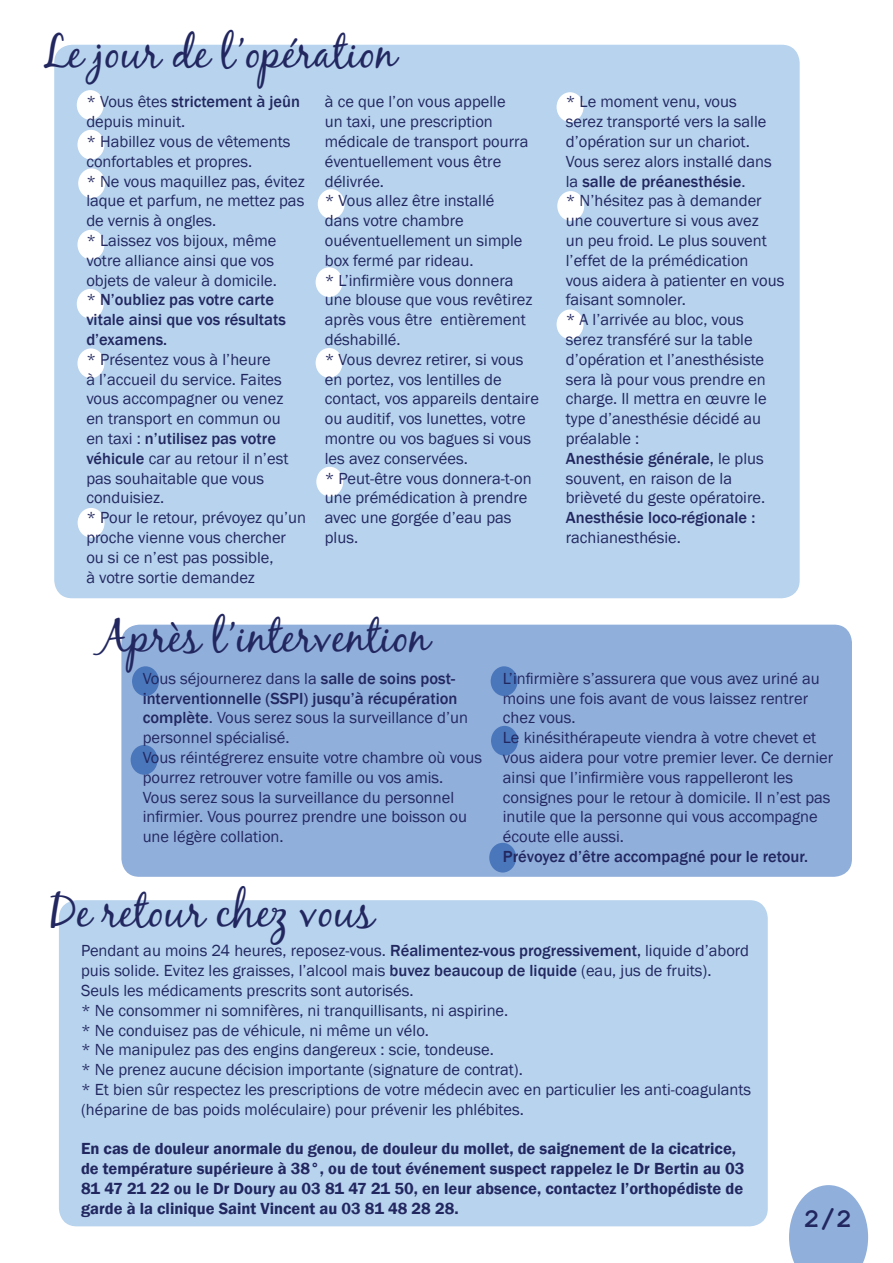
<style>
.page{position:relative;width:893px;height:1263px;background:#fff}
.page>*{position:absolute;margin:0;border:0;box-sizing:border-box;transform-origin:0 0}
.t1{font:45px "Black Jack";color:#222760}
.t2{font:700 27px "Courier New";color:#222760}
.t3{font:16.5px/19.8px "Franklin Gothic";color:#222760}
.t4{font:600 16.5px/19.8px "Franklin Gothic";color:#222760}
.t5{font:500 16.5px "Franklin Gothic";color:#222760}
.s1{font-weight:500}
</style>
<div class="page">
<div style="left:59px;top:900px;width:709px;height:326px;background:#b7d3ed;border-radius:18px"></div>
<div style="left:121px;top:625px;width:731px;height:252px;background:#91afdb;border-radius:18px"></div>
<div style="left:54px;top:45px;width:746px;height:553px;background:#b7d3ed;border-radius:18px"></div>
<svg style="left:789px;top:1185px;width:79px;height:78px;background:#a2bbe0"></svg>
<div style="left:131px;top:745px;width:27px;height:30px;background:#4a77bc;border-radius:50%"></div>
<div style="left:132px;top:666px;width:27px;height:30px;background:#4a77bc;border-radius:50%"></div>
<div style="left:491px;top:666px;width:27px;height:30px;background:#4a77bc;border-radius:50%"></div>
<div style="left:491px;top:726px;width:27px;height:30px;background:#4a77bc;border-radius:50%"></div>
<div style="left:489px;top:843px;width:27px;height:29px;background:#4a77bc;border-radius:50%"></div>
<div style="left:77px;top:90px;width:27px;height:30px;background:#fff;border-radius:50%"></div>
<div style="left:557px;top:92px;width:26px;height:30px;background:#fff;border-radius:50%"></div>
<div style="left:557px;top:309px;width:26px;height:30px;background:#fff;border-radius:50%"></div>
<div style="left:316px;top:467px;width:27px;height:30px;background:#fff;border-radius:50%"></div>
<div style="left:316px;top:348px;width:27px;height:30px;background:#fff;border-radius:50%"></div>
<div style="left:316px;top:267px;width:27px;height:30px;background:#fff;border-radius:50%"></div>
<div style="left:318px;top:189px;width:27px;height:30px;background:#fff;border-radius:50%"></div>
<div style="left:77px;top:348px;width:27px;height:30px;background:#fff;border-radius:50%"></div>
<div style="left:77px;top:289px;width:27px;height:30px;background:#fff;border-radius:50%"></div>
<div style="left:77px;top:230px;width:27px;height:30px;background:#fff;border-radius:50%"></div>
<div style="left:78px;top:168px;width:27px;height:30px;background:#fff;border-radius:50%"></div>
<div style="left:77px;top:130px;width:27px;height:30px;background:#fff;border-radius:50%"></div>
<div style="left:557px;top:191px;width:27px;height:30px;background:#fff;border-radius:50%"></div>
<div style="left:78px;top:508px;width:27px;height:30px;background:#fff;border-radius:50%"></div>
<h1 class="t1" style="left:43px;top:25px;width:355px">Le jour de l’opération</h1>
<p class="t3" style="left:86px;top:92px;width:220px">* Vous êtes <span class="s1">strictement à jeûn </span>depuis minuit.<br>* Habillez vous de vêtements confortables et propres.<br>* Ne vous maquillez pas, évitez laque et parfum, ne mettez pas de vernis à ongles.<br>* Laissez vos bijoux, même votre alliance ainsi que vos objets de valeur à domicile.<br>* <span class="s1">N’oubliez pas votre carte vitale ainsi que vos résultats d’examens.</span></p>
<p class="t3" style="left:86px;top:350px;width:221px">* Présentez vous à l’heure<br>à l’accueil du service. Faites vous accompagner ou venez<br>en transport en commun ou<br>en taxi : <span class="s1">n’utilisez pas votre véhicule</span> car au retour il n’est pas souhaitable que vous conduisiez.<br>* Pour le retour, prévoyez qu’un proche vienne vous chercher ou si ce n’est pas possible,<br>à votre sortie demandez</p>
<p class="t3" style="left:325px;top:92px;width:216px">à ce que l’on vous appelle<br>un taxi, une prescription médicale de transport pourra éventuellement vous être délivrée.<br>* Vous allez être installé<br>dans votre chambre ouéventuellement un simple box fermé par rideau.<br>* L’infirmière vous donnera une blouse que vous revêtirez après vous être entièrement déshabillé.<br>* Vous devrez retirer, si vous en portez, vos lentilles de contact, vos appareils dentaire ou auditif, vos lunettes, votre montre ou vos bagues si vous les avez conservées.<br>* Peut-être vous donnera-t-on une prémédication à prendre avec une gorgée d’eau pas plus.</p>
<p class="t3" style="left:566px;top:92px;width:220px">* Le moment venu, vous<br>serez transporté vers la salle d’opération sur un chariot.<br>Vous serez alors installé dans la <span class="s1">salle de préanesthésie</span>.<br>* N’hésitez pas à demander une couverture si vous avez<br>un peu froid. Le plus souvent l’effet de la prémédication vous aidera à patienter en vous faisant somnoler.<br>* A l’arrivée au bloc, vous serez transféré sur la table d’opération et l’anesthésiste sera là pour vous prendre en charge. Il mettra en œuvre le type d’anesthésie décidé au préalable :<br><span class="s1">Anesthésie générale,</span> le plus souvent, en raison de la brièveté du geste opératoire.</p>
<p class="t5" style="left:566px;top:507px;width:191px">Anesthésie loco-régionale :</p>
<p class="t3" style="left:566px;top:528px;width:117px">rachianesthésie.</p>
<h1 class="t1" style="left:98px;top:609px;width:333px">Après l’intervention</h1>
<p class="t3" style="left:143px;top:669px;width:341px">Vous séjournerez dans la <span class="s1">salle de soins post&shy;interventionnelle (SSPI) jusqu’à récupération complète</span>. Vous serez sous la surveillance d’un personnel spécialisé.<br>Vous réintégrerez ensuite votre chambre où vous pourrez retrouver votre famille ou vos amis.<br>Vous serez sous la surveillance du personnel infirmier. Vous pourrez prendre une boisson ou une légère collation.</p>
<p class="t3" style="left:503px;top:669px;width:332px">L’infirmière s’assurera que vous avez uriné au moins une fois avant de vous laissez rentrer chez vous.<br>Le kinésithérapeute viendra à votre chevet et vous aidera pour votre premier lever. Ce dernier ainsi que l’infirmière vous rappelleront les consignes pour le retour à domicile. Il n’est pas inutile que la personne qui vous accompagne écoute elle aussi.</p>
<p class="t5" style="left:503px;top:846px;width:307px">Prévoyez d’être accompagné pour le retour.</p>
<h1 class="t1" style="left:49px;top:884px;width:327px">De retour chez vous</h1>
<p class="t3" style="left:81px;top:941px;width:672px">Pendant au moins 24 heures, reposez-vous. <span class="s1">Réalimentez-vous progressivement,</span> liquide d’abord puis solide. Evitez les graisses, l’alcool mais <span class="s1">buvez beaucoup de liquide</span> (eau, jus de fruits).<br>Seuls les médicaments prescrits sont autorisés.<br>* Ne consommer ni somnifères, ni tranquillisants, ni aspirine.<br>* Ne conduisez pas de véhicule, ni même un vélo.<br>* Ne manipulez pas des engins dangereux : scie, tondeuse.<br>* Ne prenez aucune décision importante (signature de contrat).<br>* Et bien sûr respectez les prescriptions de votre médecin avec en particulier les anti-coagulants (héparine de bas poids moléculaire) pour prévenir les phlébites.</p>
<p class="t4" style="left:81px;top:1139px;width:665px">En cas de douleur anormale du genou, de douleur du mollet, de saignement de la cicatrice, de température supérieure à 38°, ou de tout événement suspect rappelez le Dr Bertin au 03<br>81 47 21 22 ou le Dr Doury au 03 81 47 21 50, en leur absence, contactez l’orthopédiste de garde à la clinique Saint Vincent au 03 81 48 28 28.</p>
<h2 class="t2" style="left:804px;top:1202px;width:50px">2/2</h2>
</div>
